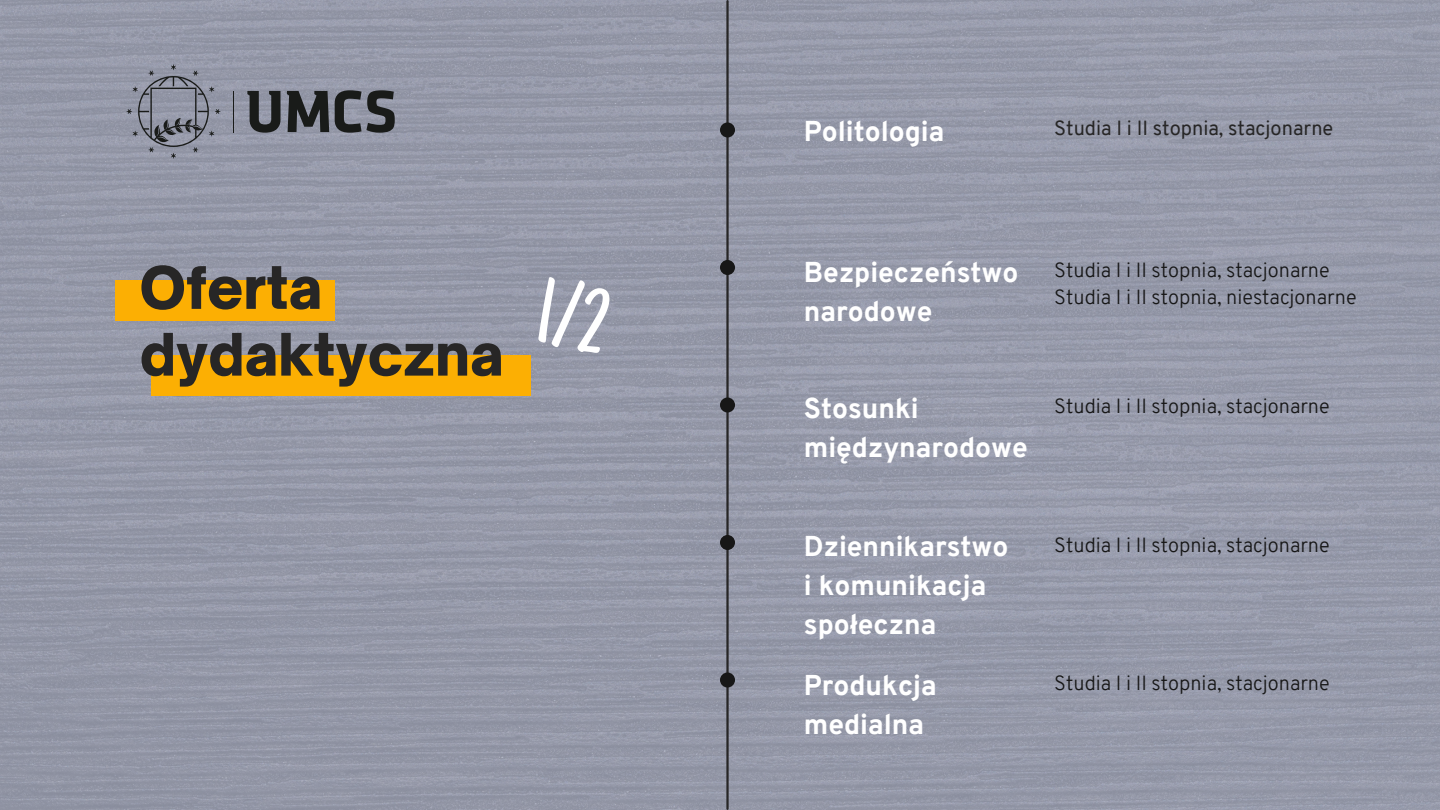
<style>
.page{position:relative;width:1440px;height:810px;background:#fff}
.page>*{position:absolute;margin:0;border:0;box-sizing:border-box;transform-origin:0 0}
.t1{font:900 56px/66.8px "Open Sauce One";color:#272626}
.t2{font:800 28px/39px "Overpass";color:#fff}
.t3{font:300 20px "Overpass";color:#171717}
.t4{font:20px "Overpass";color:#272626}
</style>
<div class="page">
<img style="left:0;top:0;width:1440px;height:810px">
<hr style="left:726px;top:1px;width:3px;height:808px;background:#272626">
<div style="left:720px;top:122px;width:15px;height:16px;background:#171717;border-radius:50%"></div>
<div style="left:720px;top:260px;width:15px;height:15px;background:#171717;border-radius:50%"></div>
<div style="left:720px;top:397px;width:15px;height:16px;background:#171717;border-radius:50%"></div>
<div style="left:720px;top:535px;width:15px;height:15px;background:#171717;border-radius:50%"></div>
<div style="left:720px;top:672px;width:15px;height:16px;background:#171717;border-radius:50%"></div>
<div style="left:116px;top:281px;width:219px;height:40px;background:#fcaf03"></div>
<div style="left:151px;top:355px;width:380px;height:40px;background:#fcaf03"></div>
<hr style="left:233px;top:91px;width:1px;height:41px;background:#191b19">
<svg style="left:287px;top:91px;width:42px;height:41px"></svg>
<svg style="left:335px;top:90px;width:60px;height:43px"></svg>
<svg style="left:247px;top:91px;width:34px;height:42px"></svg>
<svg style="left:127px;top:64px;width:93px;height:95px"></svg>
<svg style="left:536px;top:276px;width:76px;height:79px"></svg>
<p class="t1" style="left:140px;top:254px;width:366px">Oferta dydaktyczna</p>
<p class="t2" style="left:804px;top:115px;width:142px">Politologia</p>
<p class="t4" style="left:1054px;top:120px;width:281px">Studia I i II stopnia, stacjonarne</p>
<p class="t2" style="left:804px;top:256px;width:216px">Bezpieczeństwo narodowe</p>
<p class="t3" style="left:1054px;top:262px;width:277px">Studia I i II stopnia, stacjonarne</p>
<p class="t3" style="left:1054px;top:289px;width:304px">Studia I i II stopnia, niestacjonarne</p>
<p class="t2" style="left:804px;top:391px;width:116px">Stosunki</p>
<p class="t3" style="left:1054px;top:398px;width:277px">Studia I i II stopnia, stacjonarne</p>
<p class="t2" style="left:804px;top:430px;width:226px">międzynarodowe</p>
<p class="t2" style="left:804px;top:530px;width:206px">Dziennikarstwo</p>
<p class="t3" style="left:1054px;top:537px;width:277px">Studia I i II stopnia, stacjonarne</p>
<p class="t2" style="left:804px;top:569px;width:184px">i komunikacja społeczna</p>
<p class="t2" style="left:804px;top:668px;width:134px">Produkcja</p>
<p class="t3" style="left:1054px;top:675px;width:277px">Studia I i II stopnia, stacjonarne</p>
<p class="t2" style="left:804px;top:707px;width:122px">medialna</p>
</div>
